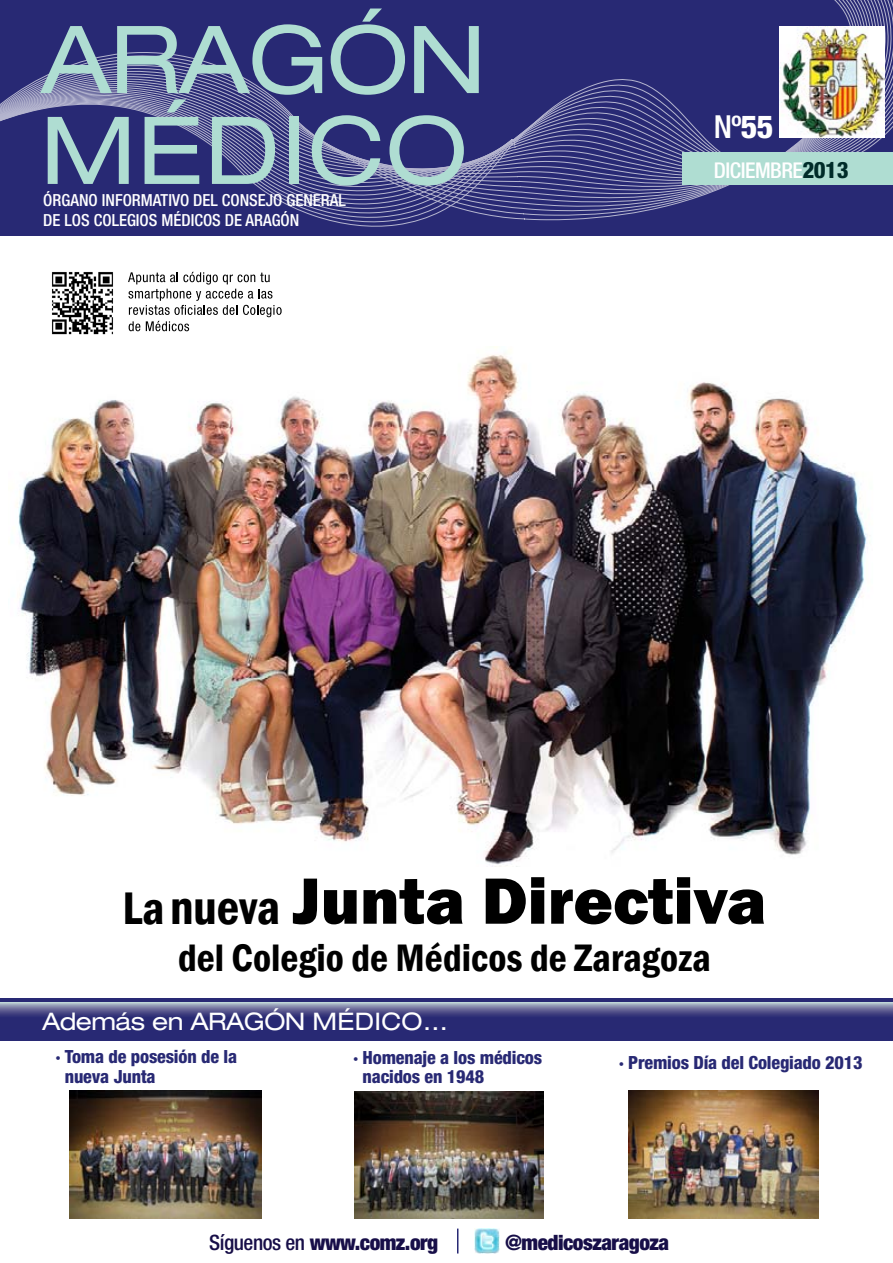
<style>
.page{position:relative;width:893px;height:1263px;background:#fff}
.page>*{position:absolute;margin:0;border:0;box-sizing:border-box;transform-origin:0 0}
.t1{font:expanded 93.9px/90.9px "Helvetica Neue LT Std";letter-spacing:-.005em;color:#afddd2}
.t2{font:800 67.65px "Franklin Gothic";color:#000}
.t3{font:600 condensed 39.3px "Franklin Gothic";color:#000}
.t4{font:500 condensed 31.8px "Helvetica Neue LT Std";color:#fff}
.t5{font:expanded 24.15px "Helvetica Neue LT Std";letter-spacing:-.02em;color:#fff}
.t6{font:500 condensed 21.75px "Helvetica Neue LT Std";letter-spacing:-.02em;color:#fff}
.t7{font:900 condensed 21.15px "Helvetica Neue LT Std";letter-spacing:-.02em;color:#170e48}
.t8{font:800 condensed 18.15px/19.6px "Helvetica Neue LT Std";letter-spacing:-.01em;color:#282974}
.t9{font:500 condensed 16.65px/20px "Helvetica Neue LT Std";color:#fff}
.s1{font-weight:800}
.s2{font-weight:800;font-size:22.65px;color:#002c29}
.s3{font-weight:600;font-stretch:condensed;font-size:46.95px}
.s4{font-weight:600;font-stretch:condensed;font-size:49.2px}
.s5{font-weight:500}
</style>
<div class="page">
<img style="left:474px;top:1228px;width:25px;height:25px">
<img style="left:354px;top:1091px;width:190px;height:127px">
<img style="left:628px;top:1091px;width:190px;height:127px">
<img style="left:18px;top:346px;width:849px;height:519px">
<div style="left:0;top:998px;width:893px;height:43px;background:#282974"></div>
<svg style="left:0;top:1002px;width:893px;height:14px;background:#71769f"></svg>
<div style="left:0;top:0;width:893px;height:235px;background:#282974"></div>
<svg style="left:0;top:0;width:893px;height:227px"></svg>
<div style="left:682px;top:153px;width:211px;height:32px;background:#afddd2"></div>
<img style="left:779px;top:26px;width:106px;height:111px">
<svg style="left:128px;top:272px;width:154px;height:59px"></svg>
<img style="left:52px;top:272px;width:61px;height:63px">
<img style="left:70px;top:1090px;width:192px;height:128px">
<svg style="left:457px;top:1228px;width:1px;height:25px"></svg>
<h1 class="t1" style="left:40px;top:13px;width:447px">ARAGÓN<br>MÉDICO</h1>
<p class="t9" style="left:43px;top:190px;width:304px">ÓRGANO INFORMATIVO DEL CONSEJO GENERAL<br>DE LOS COLEGIOS MÉDICOS DE ARAGÓN</p>
<h3 class="t4" style="left:714px;top:108px;width:61px">Nº<span class="s1">55</span></h3>
<p class="t6" style="left:714px;top:158px;width:136px">DICIEMBRE<span class="s2">2013</span></p>
<h2 class="t2" style="left:122px;top:857px;width:645px"><span class="s3">La</span><span class="s4">nueva</span> Junta Directiva</h2>
<h3 class="t3" style="left:178px;top:931px;width:534px">del Colegio de Médicos de Zaragoza</h3>
<h3 class="t5" style="left:42px;top:1006px;width:407px">Además en ARAGÓN MÉDICO...</h3>
<p class="t8" style="left:65px;top:1046px;width:174px;text-indent:-9px">· Toma de posesión de la nueva Junta</p>
<p class="t8" style="left:363px;top:1048px;width:181px;line-height:18.1px;text-indent:-9px">· Homenaje a los médicos nacidos en 1948</p>
<p class="t8" style="left:619px;top:1052px;width:245px">· Premios Día del Colegiado 2013</p>
<p class="t7" style="left:209px;top:1229px;width:231px"><span class="s5">Síguenos en</span> www.comz.org</p>
<p class="t7" style="left:505px;top:1229px;width:166px">@medicoszaragoza</p>
</div>
